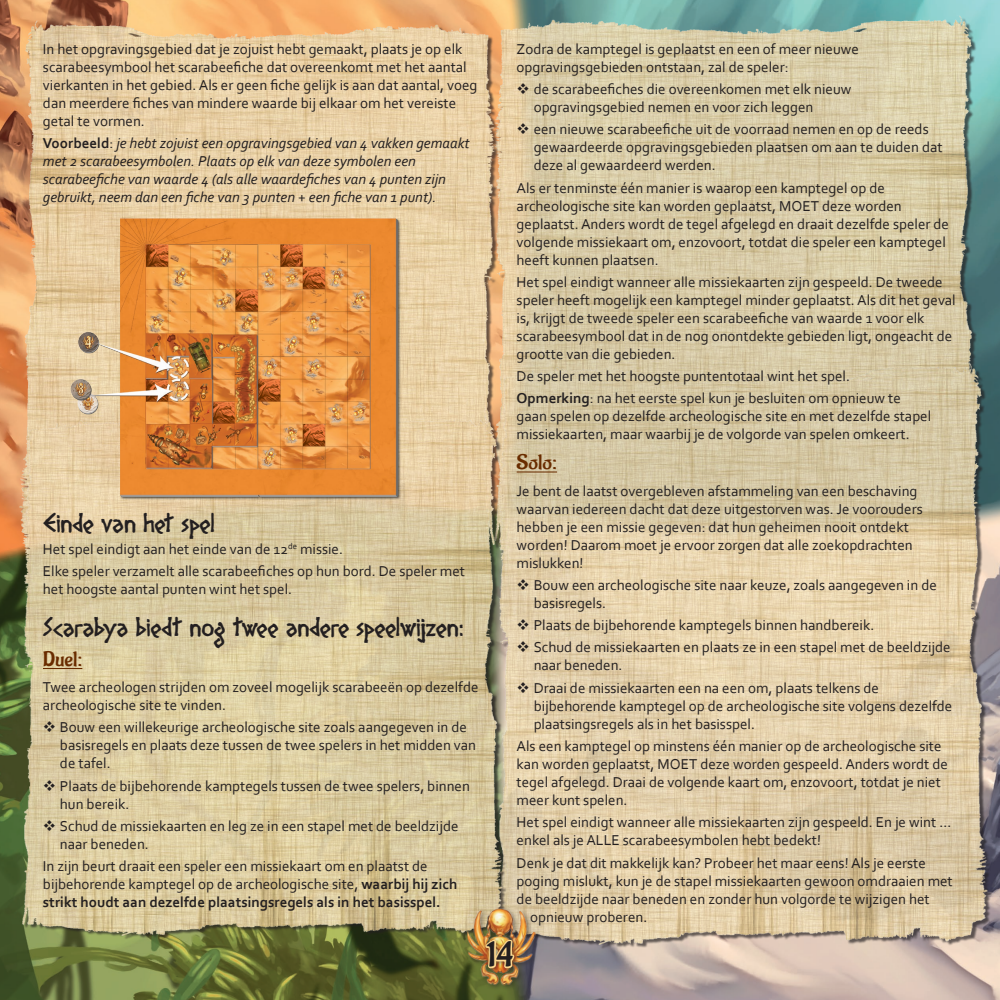
<style>
.page{position:relative;width:1000px;height:1000px;background:#fff}
.page>*{position:absolute;margin:0;border:0;box-sizing:border-box;transform-origin:0 0}
.t1{font:34.5px "Aladin";color:#231f20}
.t2{font:24px "Diogenes";color:#231f20}
.t3{font:21px "Aladin";color:#692c00;scale:1.1 1}
.t4{font:15px/18px "Corbel";color:#231f20}
.t5{font:italic 15px/18px "Corbel";color:#231f20}
.s1{font-weight:700;font-style:normal}
.s2{font-style:normal}
.s3{font-weight:700}
</style>
<div class="page">
<img style="left:0;top:0;width:999px;height:999px">
<img style="left:493px;top:6px;width:484px;height:345px">
<img style="left:506px;top:351px;width:481px;height:602px">
<img style="left:20px;top:10px;width:475px;height:554px">
<img style="left:22px;top:406px;width:480px;height:537px">
<div style="left:464px;top:905px;width:77px;height:85px;background:#231f20;opacity:.5"></div>
<img style="left:467px;top:907px;width:69px;height:78px">
<div style="left:483px;top:936px;width:36px;height:37px;background:#231f20;opacity:.5"></div>
<svg style="left:484px;top:938px;width:32px;height:31px"></svg>
<hr style="left:43px;top:667px;width:39px;height:2px;background:#692c00">
<hr style="left:516px;top:471px;width:41px;height:1px;background:#692c00">
<img style="left:62px;top:216px;width:365px;height:285px">
<svg style="left:44px;top:721px;width:11px;height:11px"></svg>
<svg style="left:44px;top:779px;width:11px;height:11px"></svg>
<svg style="left:44px;top:819px;width:11px;height:11px"></svg>
<svg style="left:517px;top:83px;width:11px;height:11px"></svg>
<svg style="left:517px;top:123px;width:11px;height:11px"></svg>
<svg style="left:517px;top:578px;width:11px;height:11px"></svg>
<svg style="left:517px;top:619px;width:11px;height:11px"></svg>
<svg style="left:517px;top:641px;width:11px;height:11px"></svg>
<svg style="left:517px;top:681px;width:11px;height:11px"></svg>
<p class="t4" style="left:43px;top:39px;width:436px">In het opgravingsgebied dat je zojuist hebt gemaakt, plaats je op elk scarabeesymbool het scarabeefiche dat overeenkomt met het aantal vierkanten in het gebied. Als er geen fiche gelijk is aan dat aantal, voeg dan meerdere fiches van mindere waarde bij elkaar om het vereiste getal te vormen.</p>
<p class="t5" style="left:43px;top:134px;width:428px"><span class="s1">Voorbeeld</span><span class="s2">:</span> je hebt zojuist een opgravingsgebied van 4 vakken gemaakt met 2 scarabeesymbolen. Plaats op elk van deze symbolen een scarabeefiche van waarde 4 (als alle waardefiches van 4 punten zijn gebruikt, neem dan een fiche van 3 punten + een fiche van 1 punt).</p>
<h2 class="t2" style="left:43px;top:509px;width:172px">Einde van het spel</h2>
<p class="t4" style="left:43px;top:537px;width:423px;line-height:22.2px">Het spel eindigt aan het einde van de 12<sup>de</sup> missie.<br>Elke speler verzamelt alle scarabeefiches op hun bord. De speler met</p>
<p class="t4" style="left:43px;top:580px;width:251px">het hoogste aantal punten wint het spel.</p>
<h2 class="t2" style="left:43px;top:613px;width:423px">Scarabya biedt nog twee andere speelwijzen:</h2>
<h3 class="t3" style="left:43px;top:646px;width:37px">Duel:</h3>
<p class="t4" style="left:43px;top:677px;width:437px">Twee archeologen strijden om zoveel mogelijk scarabeeën op dezelfde archeologische site te vinden.</p>
<p class="t4" style="left:60px;top:717px;width:417px">Bouw een willekeurige archeologische site zoals aangegeven in de basisregels en plaats deze tussen de twee spelers in het midden van de tafel.</p>
<p class="t4" style="left:60px;top:776px;width:411px">Plaats de bijbehorende kamptegels tussen de twee spelers, binnen hun bereik.</p>
<p class="t4" style="left:60px;top:816px;width:400px">Schud de missiekaarten en leg ze in een stapel met de beeldzijde naar beneden.</p>
<p class="t4" style="left:43px;top:856px;width:416px">In zijn beurt draait een speler een missiekaart om en plaatst de bijbehorende kamptegel op de archeologische site, <span class="s3">waarbij hij zich strikt houdt aan dezelfde plaatsingsregels als in het basisspel.</span></p>
<p class="t4" style="left:516px;top:39px;width:344px">Zodra de kamptegel is geplaatst en een of meer nieuwe opgravingsgebieden ontstaan, zal de speler:</p>
<p class="t4" style="left:533px;top:80px;width:319px">de scarabeefiches die overeenkomen met elk nieuw opgravingsgebied nemen en voor zich leggen</p>
<p class="t4" style="left:533px;top:120px;width:410px">een nieuwe scarabeefiche uit de voorraad nemen en op de reeds gewaardeerde opgravingsgebieden plaatsen om aan te duiden dat deze al gewaardeerd werden.</p>
<p class="t4" style="left:516px;top:178px;width:434px">Als er tenminste één manier is waarop een kamptegel op de archeologische site kan worden geplaatst, MOET deze worden geplaatst. Anders wordt de tegel afgelegd en draait dezelfde speler de volgende missiekaart om, enzovoort, totdat die speler een kamptegel heeft kunnen plaatsen.</p>
<p class="t4" style="left:516px;top:272px;width:440px">Het spel eindigt wanneer alle missiekaarten zijn gespeeld. De tweede speler heeft mogelijk een kamptegel minder geplaatst. Als dit het geval is, krijgt de tweede speler een scarabeefiche van waarde 1 voor elk scarabeesymbool dat in de nog onontdekte gebieden ligt, ongeacht de grootte van die gebieden.</p>
<p class="t4" style="left:516px;top:364px;width:385px;line-height:22.2px">De speler met het hoogste puntentotaal wint het spel.<br><span class="s3">Opmerking</span>: na het eerste spel kun je besluiten om opnieuw te</p>
<p class="t4" style="left:516px;top:407px;width:416px">gaan spelen op dezelfde archeologische site en met dezelfde stapel missiekaarten, maar waarbij je de volgorde van spelen omkeert.</p>
<h3 class="t3" style="left:516px;top:450px;width:38px">Solo:</h3>
<p class="t4" style="left:516px;top:481px;width:407px">Je bent de laatst overgebleven afstammeling van een beschaving waarvan iedereen dacht dat deze uitgestorven was. Je voorouders hebben je een missie gegeven: dat hun geheimen nooit ontdekt worden! Daarom moet je ervoor zorgen dat alle zoekopdrachten mislukken!</p>
<p class="t4" style="left:533px;top:575px;width:404px">Bouw een archeologische site naar keuze, zoals aangegeven in de basisregels.</p>
<p class="t4" style="left:533px;top:613px;width:418px;line-height:22.2px">Plaats de bijbehorende kamptegels binnen handbereik.<br>Schud de missiekaarten en plaats ze in een stapel met de beeldzijde</p>
<p class="t4" style="left:533px;top:653px;width:347px;line-height:22.2px">naar beneden.<br>Draai de missiekaarten een na een om, plaats telkens de</p>
<p class="t4" style="left:533px;top:696px;width:420px">bijbehorende kamptegel op de archeologische site volgens dezelfde plaatsingsregels als in het basisspel.</p>
<p class="t4" style="left:516px;top:736px;width:432px">Als een kamptegel op minstens één manier op de archeologische site kan worden geplaatst, MOET deze worden gespeeld. Anders wordt de tegel afgelegd. Draai de volgende kaart om, enzovoort, totdat je niet meer kunt spelen.</p>
<p class="t4" style="left:516px;top:812px;width:436px">Het spel eindigt wanneer alle missiekaarten zijn gespeeld. En je wint ... enkel als je ALLE scarabeesymbolen hebt bedekt!</p>
<p class="t4" style="left:516px;top:853px;width:410px">Denk je dat dit makkelijk kan? Probeer het maar eens! Als je eerste</p>
<p class="t4" style="left:516px;top:871px;width:437px">poging mislukt, kun je de stapel missiekaarten gewoon omdraaien met</p>
<p class="t4" style="left:516px;top:889px;width:414px">de beeldzijde naar beneden en zonder hun volgorde te wijzigen het</p>
<p class="t4" style="left:530px;top:907px;width:119px">opnieuw proberen.</p>
<h1 class="t1" style="left:487px;top:934px;width:28px">14</h1>
</div>
